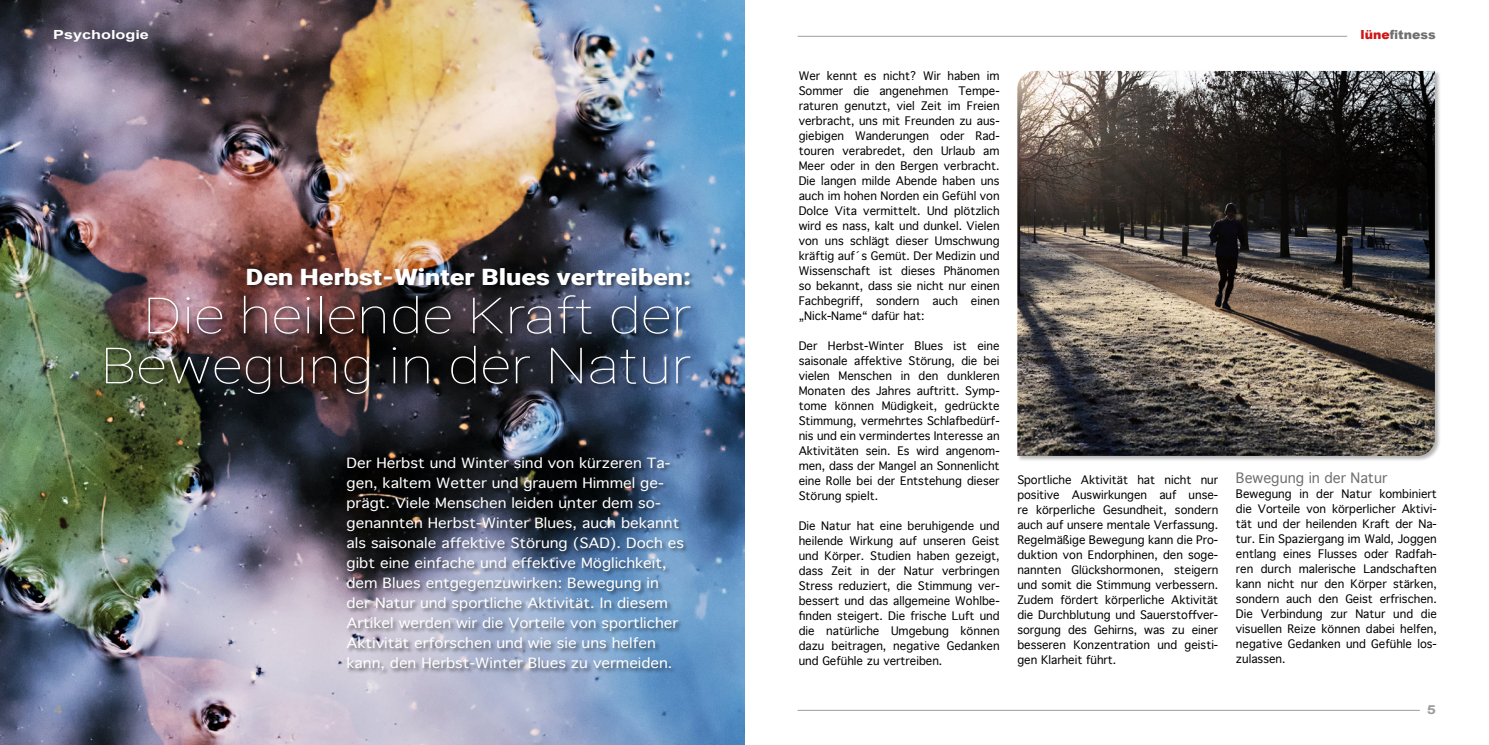
<style>
.page{position:relative;width:1489px;height:745px;background:#fff}
.page>*{position:absolute;margin:0;border:0;box-sizing:border-box;transform-origin:0 0}
.t1{font:100 50px/50px "Roboto";color:#fff;text-align:right;scale:1.2 1}
.t2{font:900 22.5px "Roboto";color:#fff;scale:1.2 1}
.t3{font:13.75px "Geneva";color:#706f6f}
.t4{font:13.5px/20px "Geneva";color:#fff;scale:1.11 1}
.t5{font:700 12.5px "Arial";color:#fff;scale:1.3 1}
.t6{font:900 12.5px "Arial";color:#706f6f}
.t7{font:700 12.5px "Arial";color:#9d9d9c;scale:1.3 1}
.t8{font:11.25px/15px "Geneva";color:#000;text-align:justify}
.s1{color:#cd1719}
</style>
<div class="page">
<img style="left:0;top:0;width:744px;height:744px">
<hr style="left:797px;top:709px;width:622px;height:1px;background:#9d9d9c">
<hr style="left:797px;top:36px;width:549px;height:1px;background:#9d9d9c">
<div style="left:346px;top:456px;width:343px;height:219px;background:#000;opacity:.5"></div>
<div style="left:247px;top:267px;width:448px;height:23px;background:#000;opacity:.5"></div>
<div style="left:105px;top:294px;width:591px;height:105px;background:#000;opacity:.5"></div>
<div style="left:1016px;top:70px;width:424px;height:391px;background:#000;opacity:.3"></div>
<img style="left:1017px;top:71px;width:417px;height:384px">
<p class="t5" style="left:53px;top:26px;width:75px">Psychologie</p>
<h2 class="t2" style="left:246px;top:260px;width:372px">Den Herbst-Winter Blues vertreiben:</h2>
<h1 class="t1" style="left:100px;top:288px;width:494px">Die heilende Kraft der<br>Bewegung in der Natur</h1>
<p class="t7" style="left:53px;top:700px;width:8px">4</p>
<p class="t4" style="left:346px;top:453px;width:305px">Der Herbst und Winter sind von kürzeren Ta&shy;gen, kaltem Wetter und grauem Himmel ge&shy;prägt. Viele Menschen leiden unter dem so&shy;genannten Herbst-Winter Blues, auch bekannt als saisonale affektive Störung (SAD). Doch es gibt eine einfache und effektive Möglichkeit, dem Blues entgegenzuwirken: Bewegung in der Natur und sportliche Aktivität. In diesem Artikel werden wir die Vorteile von sportlicher Aktivität erforschen und wie sie uns helfen kann, den Herbst-Winter Blues zu vermeiden.</p>
<p class="t8" style="left:798px;top:68px;width:202px">Wer kennt es nicht? Wir haben im Sommer die angenehmen Tempe&shy;raturen genutzt, viel Zeit im Freien verbracht, uns mit Freunden zu aus&shy;giebigen Wanderungen oder Rad&shy;touren verabredet, den Urlaub am Meer oder in den Bergen verbracht.<br>Die langen milde Abende haben uns auch im hohen Norden ein Gefühl von Dolce Vita vermittelt. Und plötzlich wird es nass, kalt und dunkel. Vielen von uns schlägt dieser Umschwung kräftig auf´s Gemüt. Der Medizin und Wissenschaft ist dieses Phänomen so bekannt, dass sie nicht nur einen Fachbegriff, sondern auch einen „Nick-Name“ dafür hat:</p>
<p class="t8" style="left:798px;top:338px;width:202px">Der Herbst-Winter Blues ist eine saisonale affektive Störung, die bei vielen Menschen in den dunkleren Monaten des Jahres auftritt. Symp&shy;tome können Müdigkeit, gedrückte Stimmung, vermehrtes Schlafbedürf&shy;nis und ein vermindertes Interesse an Aktivitäten sein. Es wird angenom&shy;men, dass der Mangel an Sonnenlicht eine Rolle bei der Entstehung dieser Störung spielt.</p>
<p class="t8" style="left:798px;top:518px;width:202px">Die Natur hat eine beruhigende und heilende Wirkung auf unseren Geist und Körper. Studien haben gezeigt, dass Zeit in der Natur verbringen Stress reduziert, die Stimmung ver&shy;bessert und das allgemeine Wohlbe&shy;finden steigert. Die frische Luft und die natürliche Umgebung können dazu beitragen, negative Gedanken und Gefühle zu vertreiben.</p>
<p class="t6" style="left:1360px;top:26px;width:77px"><span class="s1">lüne</span>fitness</p>
<p class="t8" style="left:1017px;top:472px;width:202px">Sportliche Aktivität hat nicht nur positive Auswirkungen auf unse&shy;re körperliche Gesundheit, sondern auch auf unsere mentale Verfassung.<br>Regelmäßige Bewegung kann die Pro&shy;duktion von Endorphinen, den soge&shy;nannten Glückshormonen, steigern und somit die Stimmung verbessern.<br>Zudem fördert körperliche Aktivität die Durchblutung und Sauerstoffver&shy;sorgung des Gehirns, was zu einer besseren Konzentration und geisti&shy;gen Klarheit führt.</p>
<p class="t3" style="left:1235px;top:470px;width:153px">Bewegung in der Natur</p>
<p class="t8" style="left:1235px;top:486px;width:202px">Bewegung in der Natur kombiniert die Vorteile von körperlicher Aktivi&shy;tät und der heilenden Kraft der Na&shy;tur. Ein Spaziergang im Wald, Joggen entlang eines Flusses oder Radfah&shy;ren durch malerische Landschaften kann nicht nur den Körper stärken, sondern auch den Geist erfrischen.<br>Die Verbindung zur Natur und die visuellen Reize können dabei helfen, negative Gedanken und Gefühle los&shy;zulassen.</p>
<p class="t7" style="left:1426px;top:700px;width:8px">5</p>
</div>
